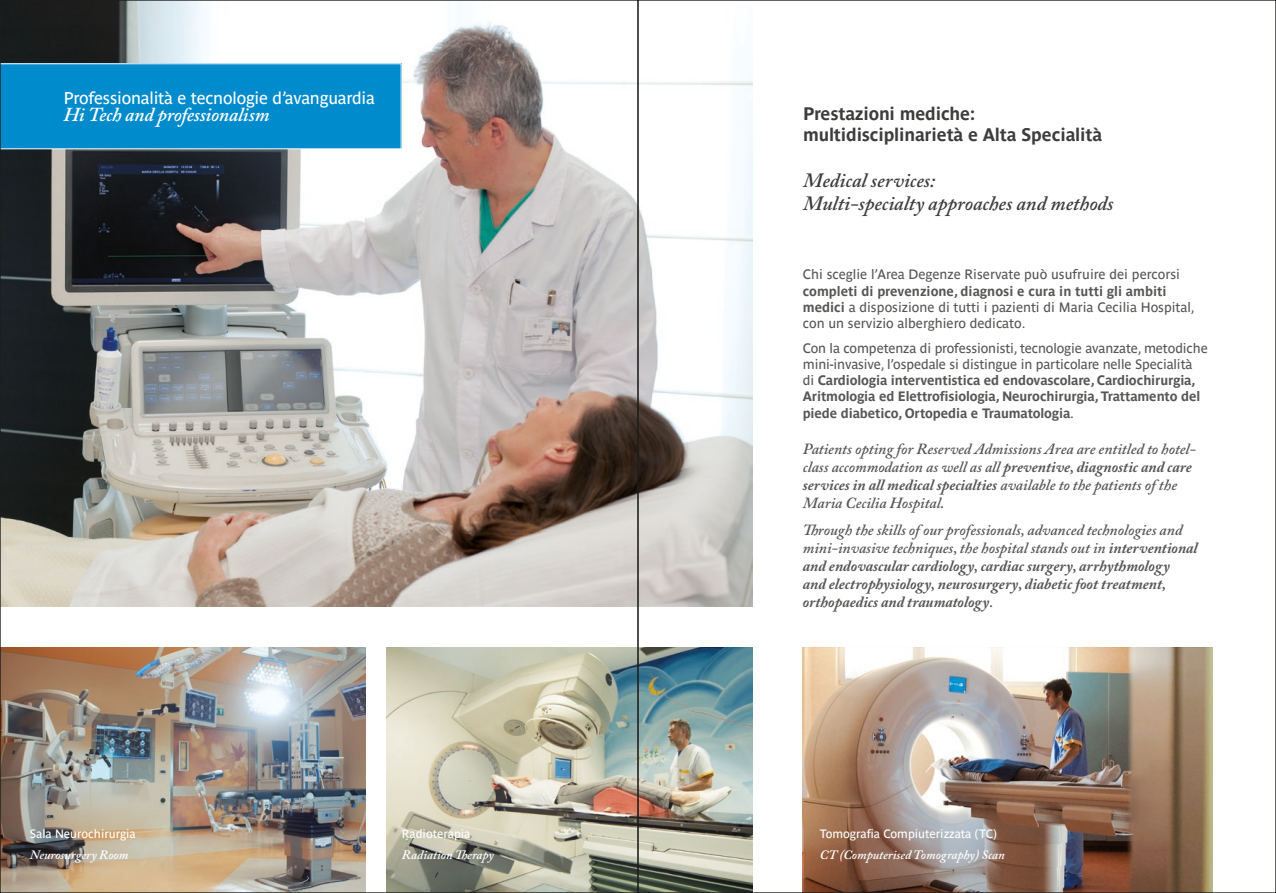
<style>
.page{position:relative;width:1276px;height:893px;background:#fff}
.page>*{position:absolute;margin:0;border:0;box-sizing:border-box;transform-origin:0 0}
.t1{font:italic 600 20.25px/22.5px "Adobe Caslon Pro";color:#3d3d3c}
.t2{font:italic 600 19.65px "Adobe Caslon Pro";letter-spacing:-.01em;color:#fff}
.t3{font:700 18px/21px "Parisine Ptf";letter-spacing:-.01em;color:#3d3d3c}
.t4{font:16.95px "Parisine Ptf";letter-spacing:-.01em;color:#fff}
.t5{font:italic 700 15.45px/18px "Adobe Caslon Pro";color:#575756}
.t6{font:italic 600 15.45px/18px "Adobe Caslon Pro";color:#575756}
.t7{font:700 13.5px/16.2px "Parisine Ptf";letter-spacing:-.01em;color:#575756}
.t8{font:13.5px/16.2px "Parisine Ptf";color:#575756}
.t9{font:italic 600 12.75px "Adobe Caslon Pro";color:#fff}
.t10{font:12px "Parisine Ptf";color:#fff}
.s1{font-weight:700}
.s2{font-weight:400}
.s3{font-weight:600}
</style>
<div class="page">
<img style="left:2px;top:2px;width:750px;height:605px">
<img style="left:803px;top:647px;width:409px;height:244px">
<img style="left:2px;top:647px;width:363px;height:244px">
<img style="left:387px;top:647px;width:365px;height:244px">
<div style="left:2px;top:63px;width:399px;height:86px;background:#008bcc"></div>
<p class="t4" style="left:64px;top:85px;width:313px">Professionalità e tecnologie d’avanguardia</p>
<h2 class="t2" style="left:64px;top:103px;width:207px">Hi Tech and professionalism</h2>
<p class="t10" style="left:30px;top:825px;width:108px">Sala Neurochirurgia</p>
<p class="t9" style="left:30px;top:847px;width:100px">Neurosurgery Room</p>
<p class="t10" style="left:402px;top:825px;width:70px">Radioterapia</p>
<p class="t9" style="left:402px;top:847px;width:94px">Radiation Therapy</p>
<h3 class="t3" style="left:803px;top:101px;width:300px">Prestazioni mediche: multidisciplinarietà e Alta Specialità</h3>
<h1 class="t1" style="left:803px;top:169px;width:312px">Medical services:<br>Multi-specialty approaches and methods</h1>
<p class="t8" style="left:803px;top:265px;width:379px">Chi sceglie l’Area Degenze Riservate può usufruire dei percorsi</p>
<p class="t8" style="left:803px;top:282px;width:393px"><span class="s1">completi di prevenzione, diagnosi e cura in tutti gli ambiti medici</span> a disposizione di tutti i pazienti di Maria Cecilia Hospital, con un servizio alberghiero dedicato.</p>
<p class="t7" style="left:803px;top:339px;width:406px"><span class="s2">Con la competenza di professionisti, tecnologie avanzate, metodiche mini-invasive, l’ospedale si distingue in particolare nelle Specialità<br>di</span> Cardiologia interventistica ed endovascolare, Cardiochirurgia, Aritmologia ed Elettrofisiologia, Neurochirurgia, Trattamento del piede diabetico, Ortopedia e Traumatologia<span class="s2">.</span></p>
<p class="t6" style="left:803px;top:440px;width:394px">Patients opting for Reserved Admissions Area are entitled to hotel&shy;class accommodation as well as all <span class="s1">preventive, diagnostic and care services in all medical specialties</span> available to the patients of the Maria Cecilia Hospital.</p>
<p class="t5" style="left:803px;top:520px;width:396px"><span class="s3">Through the skills of our professionals, advanced technologies and mini-invasive techniques, the hospital stands out in</span> interventional and endovascular cardiology, cardiac surgery, arrhythmology<br>and electrophysiology, neurosurgery, diabetic foot treatment, orthopaedics and traumatology<span class="s3">.</span></p>
<p class="t10" style="left:820px;top:825px;width:178px">Tomografia Compiuterizzata (TC)</p>
<p class="t9" style="left:820px;top:847px;width:186px">CT (Computerised Tomography) Scan</p>
</div>
